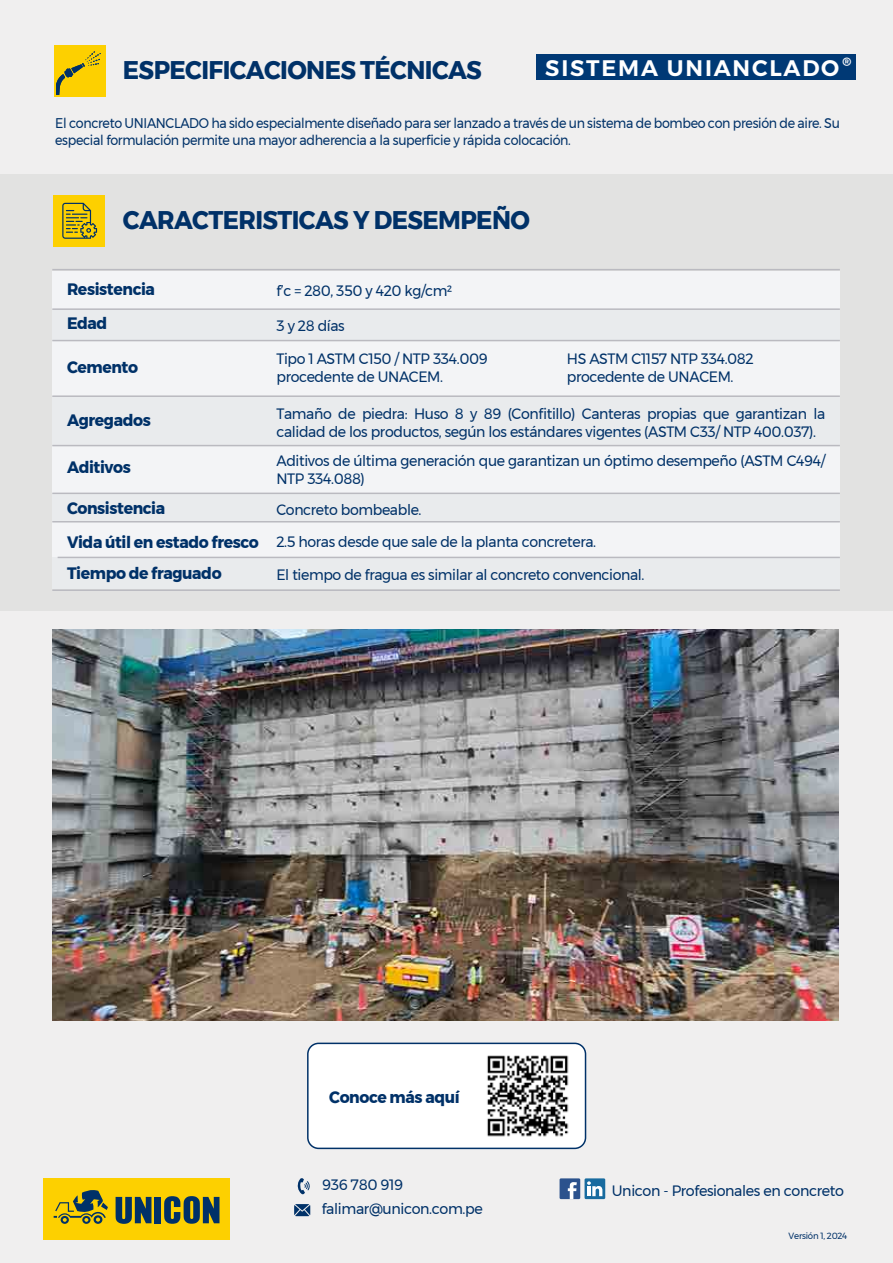
<style>
.page{position:relative;width:893px;height:1263px;background:#f0efef}
.page>*{position:absolute;margin:0;border:0;box-sizing:border-box;transform-origin:0 0}
.t1{font:700 25.5px "Montserrat";letter-spacing:-.025em;color:#003168;scale:.95 1}
.t2{font:600 22.35px "Montserrat";letter-spacing:.08em;color:#fff}
.t3{font:700 16.5px "Montserrat";letter-spacing:-.025em;color:#003168;scale:.95 1}
.t4{font:15px/18px "Montserrat";letter-spacing:-.025em;color:#003168;scale:.94 1}
.t5{font:15px/24px "Montserrat";letter-spacing:-.025em;color:#003168;scale:.95 1}
.t6{font:14.1px/16.8px "Montserrat";letter-spacing:-.025em;color:#003168;scale:.9 1}
.t7{font:9px "Montserrat";letter-spacing:-.025em;color:#003168;scale:.95 1}
.s1{font-weight:700;font-size:16.5px}
</style>
<div class="page">
<div style="left:0;top:175px;width:893px;height:436px;background:#e2e2e1"></div>
<div style="left:54px;top:195px;width:51px;height:51px;background:#fdd000"></div>
<svg style="left:62px;top:203px;width:35px;height:36px"></svg>
<div style="left:585px;top:1178px;width:20px;height:21px;background:#186b9f"></div>
<svg style="left:587px;top:1181px;width:15px;height:15px"></svg>
<div style="left:560px;top:1178px;width:20px;height:21px;background:#2b528d"></div>
<svg style="left:568px;top:1182px;width:9px;height:17px"></svg>
<svg style="left:297px;top:1178px;width:13px;height:16px"></svg>
<svg style="left:294px;top:1204px;width:16px;height:12px"></svg>
<div style="left:44px;top:1178px;width:186px;height:61px;background:#fdd000"></div>
<svg style="left:116px;top:1197px;width:35px;height:27px"></svg>
<div style="left:154px;top:1197px;width:7px;height:26px;background:#003168"></div>
<svg style="left:164px;top:1196px;width:55px;height:28px"></svg>
<svg style="left:54px;top:1190px;width:54px;height:34px"></svg>
<div style="left:52px;top:445px;width:788px;height:124px;background:#f3f4f6"></div>
<div style="left:52px;top:557px;width:788px;height:32px;background:#e9ebed"></div>
<div style="left:52px;top:493px;width:788px;height:29px;background:#e9ebed"></div>
<hr style="left:52px;top:589px;width:788px;height:2px;background:#babac0">
<hr style="left:52px;top:521px;width:788px;height:1px;background:#babac0">
<hr style="left:52px;top:493px;width:788px;height:1px;background:#babac0">
<hr style="left:58px;top:557px;width:782px;height:1px;background:#babac0">
<div style="left:52px;top:271px;width:788px;height:163px;background:#f3f4f6"></div>
<div style="left:52px;top:396px;width:788px;height:50px;background:#e9ebed"></div>
<div style="left:52px;top:309px;width:788px;height:32px;background:#e9ebed"></div>
<hr style="left:52px;top:445px;width:788px;height:1px;background:#babac0">
<hr style="left:52px;top:340px;width:788px;height:1px;background:#babac0">
<hr style="left:52px;top:308px;width:788px;height:2px;background:#babac0">
<hr style="left:52px;top:269px;width:788px;height:1px;background:#babac0">
<hr style="left:52px;top:395px;width:788px;height:2px;background:#babac0">
<div style="left:54px;top:46px;width:51px;height:51px;background:#fdd000"></div>
<svg style="left:54px;top:45px;width:52px;height:49px"></svg>
<div style="left:536px;top:54px;width:320px;height:26px;background:#003975"></div>
<img style="left:52px;top:629px;width:786px;height:391px">
<div style="left:308px;top:1043px;width:277px;height:105px;background:#fff;border-radius:11px"></div>
<div style="left:307px;top:1042px;width:279px;height:107px;border:2px solid #003168;border-radius:11px"></div>
<img style="left:487px;top:1055px;width:82px;height:82px">
<h1 class="t1" style="left:123px;top:56px;width:379px">ESPECIFICACIONES TÉCNICAS</h1>
<h2 class="t2" style="left:545px;top:55px;width:307px">SISTEMA UNIANCLADO <sup>®</sup></h2>
<p class="t6" style="left:55px;top:115px;width:873px">El concreto UNIANCLADO ha sido especialmente diseñado para ser lanzado a través de un sistema de bombeo con presión de aire. Su especial formulación permite una mayor adherencia a la superficie y rápida colocación.</p>
<h1 class="t1" style="left:123px;top:206px;width:430px">CARACTERISTICAS Y DESEMPEÑO</h1>
<p class="t3" style="left:67px;top:280px;width:94px">Resistencia</p>
<p class="t4" style="left:276px;top:281px;width:188px">f’c = 280, 350 y 420 kg/cm2</p>
<p class="t3" style="left:67px;top:314px;width:44px">Edad</p>
<p class="t4" style="left:276px;top:317px;width:74px">3 y 28 días</p>
<p class="t3" style="left:67px;top:357px;width:76px">Cemento</p>
<p class="t4" style="left:276px;top:349px;width:226px">Tipo 1 ASTM C150 / NTP 334.009 procedente de UNACEM.</p>
<p class="t4" style="left:567px;top:349px;width:200px">HS ASTM C1157 NTP 334.082 procedente de UNACEM.</p>
<p class="t3" style="left:67px;top:411px;width:90px">Agregados</p>
<p class="t4" style="left:276px;top:404px;width:585px">Tamaño de piedra: Huso 8 y 89 (Confitillo) Canteras propias que garantizan la calidad de los productos, según los estándares vigentes (ASTM C33/ NTP 400.037).</p>
<p class="t3" style="left:67px;top:458px;width:69px">Aditivos</p>
<p class="t4" style="left:276px;top:452px;width:585px">Aditivos de última generación que garantizan un óptimo desempeño (ASTM C494/<br>NTP 334.088)</p>
<p class="t3" style="left:67px;top:498px;width:105px">Consistencia</p>
<p class="t4" style="left:67px;top:494px;width:564px;line-height:31.3px;text-indent:209px">Concreto bombeable.<br><span class="s1">Vida útil en estado fresco</span> 2.5 horas desde que sale de la planta concretera.</p>
<p class="t3" style="left:67px;top:564px;width:164px">Tiempo de fraguado</p>
<p class="t4" style="left:276px;top:565px;width:393px">El tiempo de fragua es similar al concreto convencional.</p>
<p class="t3" style="left:329px;top:1088px;width:139px">Conoce más aquí</p>
<p class="t5" style="left:322px;top:1174px;width:171px">936 780 919 falimar@unicon.com.pe</p>
<p class="t5" style="left:612px;top:1180px;width:246px">Unicon - Profesionales en concreto</p>
<p class="t7" style="left:789px;top:1229px;width:63px">Versión 1, 2024</p>
</div>
